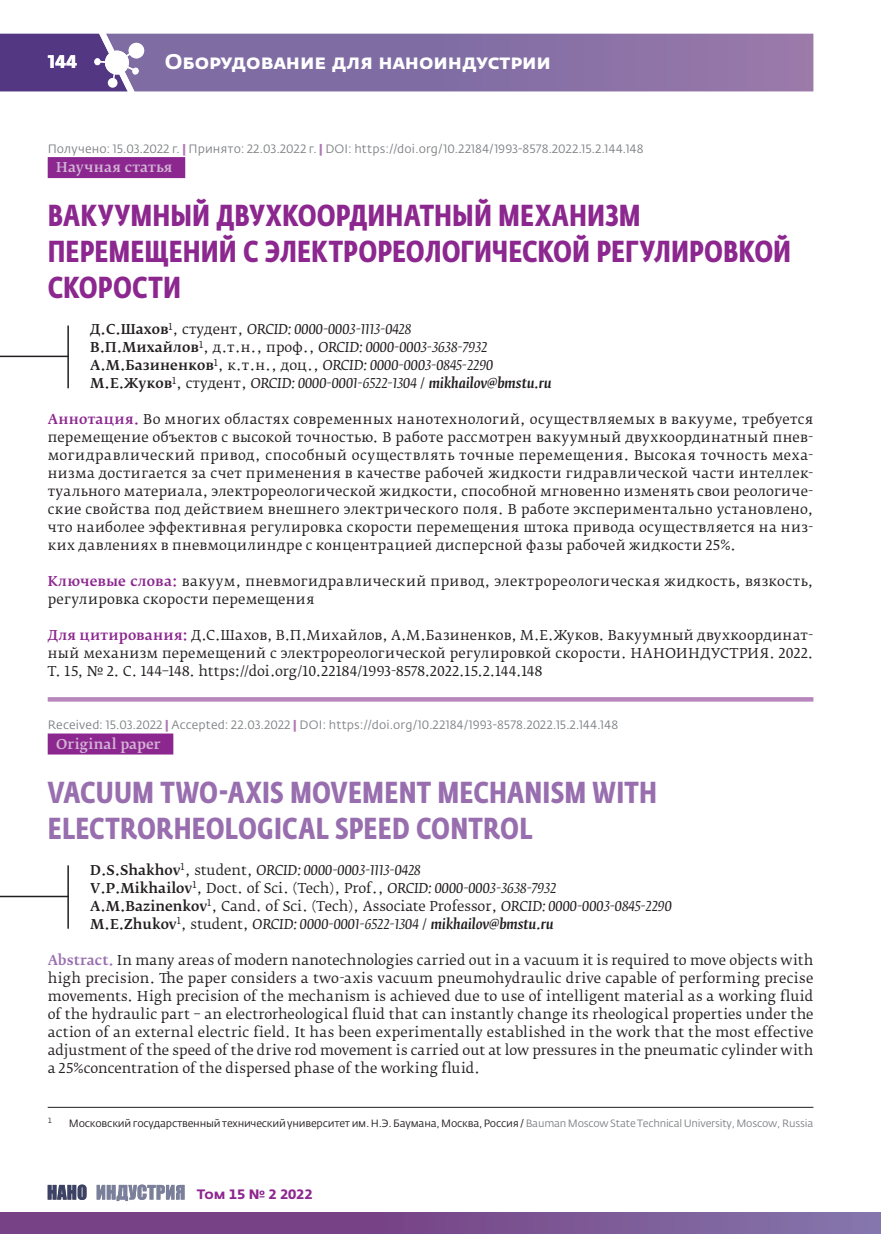
<style>
.page{position:relative;width:881px;height:1234px;background:#fff}
.page>*{position:absolute;margin:0;border:0;box-sizing:border-box;transform-origin:0 0}
.t1{font:700 30px/36px "Fedra Sans Cond Pro";color:#8c278f}
.t2{font:700 30px/36px "Fedra Sans Cond Pro";letter-spacing:.01em;color:#986eaf}
.t3{font:700 21px "Fedra Sans Alt Pro";color:#fff}
.t4{font:700 18px "Fedra Sans Alt Pro";color:#fff}
.t5{font:13.5px/18px "Fedra Serif B Pro";letter-spacing:.02em;color:#231f20;text-align:justify}
.t6{font:italic 13.5px/18px "Fedra Serif B Pro";color:#231f20}
.t7{font:500 13.5px "Fedra Serif B Pro";letter-spacing:.015em;color:#d2b5d5}
.t8{font:700 13.5px "Fedra Sans Alt Pro";color:#8c278f}
.t9{font:12px "Fedra Sans Pro";letter-spacing:.01em;color:#808285}
.t10{font:10.5px "Fedra Sans Alt Pro";letter-spacing:-.02em;color:#231f20}
.t11{font:7.35px "Fedra Sans Alt Pro";color:#231f20}
.s1{font-weight:700;color:#af79b3}
.s2{font-weight:500;font-style:normal}
.s3{font-style:normal}
.s4{font-weight:500}
.s5{font-weight:500;color:#8c278f}
.s6{font-weight:500;color:#986eaf}
.s7{color:#808285}
</style>
<div class="page">
<svg style="left:48px;top:1184px;width:38px;height:15px"></svg>
<svg style="left:97px;top:1184px;width:87px;height:16px"></svg>
<div style="left:0;top:1211px;width:880px;height:22px;background:linear-gradient(to right,#73357c,#826ea5)"></div>
<div style="left:48px;top:157px;width:137px;height:21px;background:#8c278f"></div>
<svg style="left:48px;top:697px;width:765px;height:4px;background:#b98abe"></svg>
<div style="left:48px;top:733px;width:125px;height:21px;background:#8c278f"></div>
<hr style="left:0;top:355px;width:69px;height:2px;background:#231f20">
<hr style="left:67px;top:325px;width:2px;height:63px;background:#231f20">
<hr style="left:0;top:895px;width:69px;height:2px;background:#231f20">
<hr style="left:67px;top:865px;width:2px;height:63px;background:#231f20">
<svg style="left:0;top:33px;width:813px;height:59px;background:#856ea4"></svg>
<hr style="left:48px;top:1106px;width:765px;height:1px;background:#231f20">
<h3 class="t4" style="left:48px;top:50px;width:31px">144</h3>
<h2 class="t3" style="left:165px;top:48px;width:387px">Оборудование для наноиндустрии</h2>
<p class="t9" style="left:48px;top:141px;width:597px">Получено: 15.03.2022 г. <span class="s1">|</span> Принято: 22.03.2022 г. <span class="s1">|</span> DOI: https://doi.org/10.22184/1993-8578.2022.15.2.144.148</p>
<p class="t7" style="left:56px;top:159px;width:118px">Научная статья</p>
<h1 class="t1" style="left:48px;top:198px;width:744px">Вакуумный двухкоординатный механизм перемещений с электрореологической регулировкой скорости</h1>
<p class="t6" style="left:90px;top:320px;width:462px"><span class="s2">Д.С.Шахов</span><sup>1</sup><span class="s3">, студент,</span> ORCID: 0000-0003-1113-0428<br><span class="s2">В.П.Михайлов</span><sup>1</sup><span class="s3">, д.т.н., проф.,</span> ORCID: 0000-0003-3638-7932<br><span class="s2">А.М.Базиненков</span><sup>1</sup><span class="s3">, к.т.н., доц.,</span> ORCID: 0000-0003-0845-2290<br><span class="s2">М.Е.Жуков</span><sup>1</sup><span class="s3">, студент,</span> ORCID: 0000-0001-6522-1304 <span class="s3">/</span> <span class="s4">mikhailov@bmstu.ru</span></p>
<p class="t5" style="left:48px;top:410px;width:767px"><span class="s5">Аннотация.</span> Во многих областях современных нанотехнологий, осуществляемых в вакууме, требуется перемещение объектов с высокой точностью. В работе рассмотрен вакуумный двухкоординатный пнев&shy;могидравлический привод, способный осуществлять точные перемещения. Высокая точность меха&shy;низма достигается за счет применения в качестве рабочей жидкости гидравлической части интеллек&shy;туального материала, электрореологической жидкости, способной мгновенно изменять свои реологиче&shy;ские свойства под действием внешнего электрического поля. В работе экспериментально установлено, что наиболее эффективная регулировка скорости перемещения штока привода осуществляется на низ&shy;ких давлениях в пневмоцилиндре с концентрацией дисперсной фазы рабочей жидкости 25%.</p>
<p class="t5" style="left:48px;top:572px;width:767px"><span class="s5">Ключевые слова:</span> вакуум, пневмогидравлический привод, электрореологическая жидкость, вязкость, регулировка скорости перемещения</p>
<p class="t5" style="left:48px;top:626px;width:767px"><span class="s5">Для цитирования:</span> Д.С.Шахов, В.П.Михайлов, А.М.Базиненков, М.Е.Жуков. Вакуумный двухкоординат&shy;ный механизм перемещений с электрореологической регулировкой скорости. НАНОИНДУСТРИЯ. 2022.<br>Т. 15, № 2. С. 144–148. https://doi.org/10.22184/1993-8578.2022.15.2.144.148</p>
<p class="t9" style="left:48px;top:717px;width:572px">Received: 15.03.2022 <span class="s1">|</span> Accepted: 22.03.2022 <span class="s1">|</span> DOI: https://doi.org/10.22184/1993-8578.2022.15.2.144.148</p>
<p class="t7" style="left:56px;top:735px;width:106px">Original paper</p>
<h1 class="t2" style="left:48px;top:774px;width:610px">VACUUM TWO-AXIS MOVEMENT MECHANISM WITH<br>ELECTRORHEOLOGICAL SPEED CONTROL</h1>
<p class="t6" style="left:90px;top:860px;width:583px"><span class="s2">D.S.Shakhov</span><sup>1</sup><span class="s3">, student,</span> ORCID: 0000-0003-1113-0428<br><span class="s2">V.P.Mikhailov</span><sup>1</sup><span class="s3">, Doct. of Sci. (Tech), Prof.,</span> ORCID: 0000-0003-3638-7932<br><span class="s2">A.M.Bazinenkov</span><sup>1</sup><span class="s3">, Cand. of Sci. (Tech), Associate Professor,</span> ORCID: 0000-0003-0845-2290<br><span class="s2">M.E.Zhukov</span><sup>1</sup><span class="s3">, student,</span> ORCID: 0000-0001-6522-1304 <span class="s3">/</span> <span class="s4">mikhailov@bmstu.ru</span></p>
<p class="t5" style="left:48px;top:950px;width:767px"><span class="s6">Abstract.</span> In many areas of modern nanotechnologies carried out in a vacuum it is required to move objects with high precision. The paper considers a two-axis vacuum pneumohydraulic drive capable of performing precise movements. High precision of the mechanism is achieved due to use of intelligent material as a working fluid of the hydraulic part – an electrorheological fluid that can instantly change its rheological properties under the action of an external electric field. It has been experimentally established in the work that the most effective adjustment of the speed of the drive rod movement is carried out at low pressures in the pneumatic cylinder with a 25%concentration of the dispersed phase of the working fluid.</p>
<p class="t11" style="left:48px;top:1115px;width:6px">1</p>
<p class="t10" style="left:69px;top:1116px;width:745px">Московский государственный технический университет им. Н.Э. Баумана, Москва, Россия / <span class="s7">Bauman Moscow State Technical University, Moscow, Russia</span></p>
<p class="t8" style="left:197px;top:1185px;width:117px">Том 15 № 2 2022</p>
</div>
